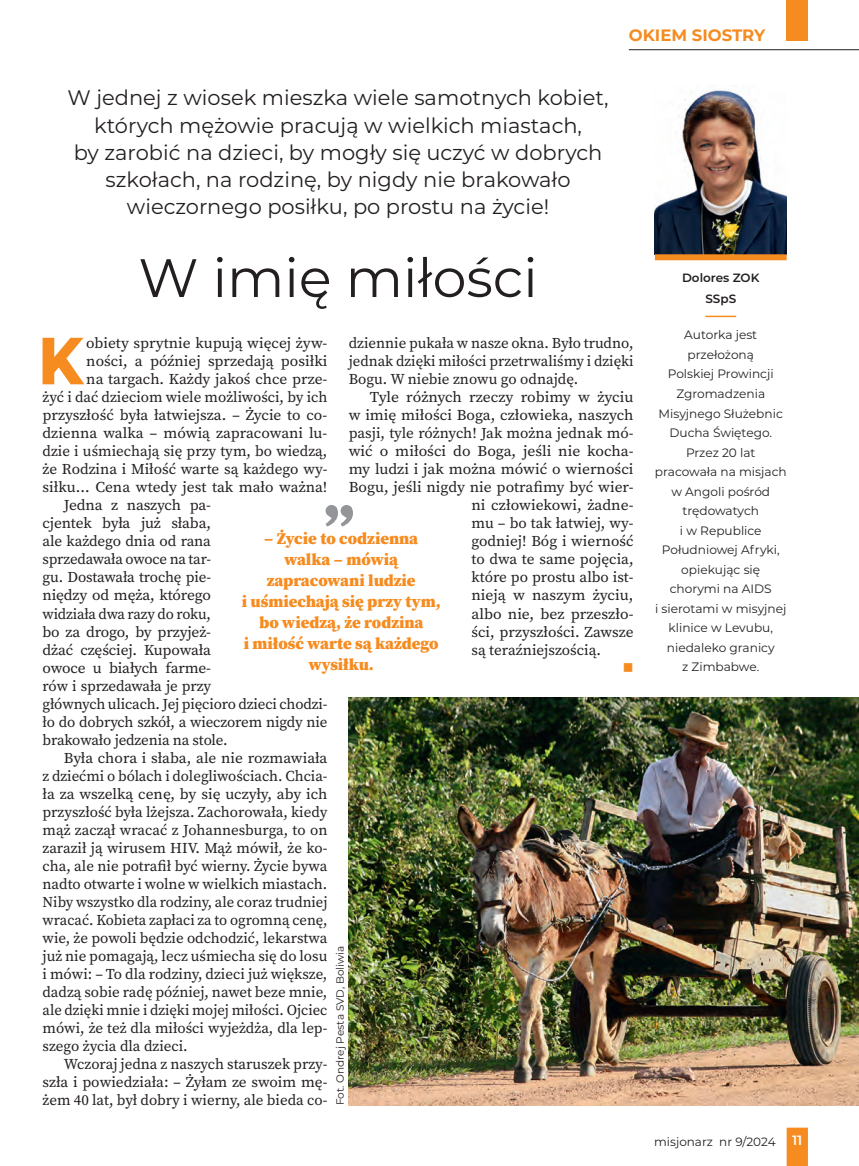
<style>
.page{position:relative;width:859px;height:1166px;background:#fff}
.page>*{position:absolute;margin:0;border:0;box-sizing:border-box;transform-origin:0 0}
.t1{font:900 68.85px "Source Serif Pro";color:#939598}
.t2{font:800 66.45px "Montserrat";color:#f68b1f;scale:.9 1}
.t3{font:54px "Montserrat";color:#231f20}
.t4{font:21px/27px "Montserrat";color:#231f20;text-align:center}
.t5{font:900 16.5px/21px "Source Serif Pro";color:#f68b1f;text-align:center}
.t6{font:700 16.5px "Montserrat";color:#f68b1f}
.t7{font:15px "Source Serif Pro";color:#231f20}
.t8{font:15px "Source Serif Pro";color:#231f20;scale:1.04 1}
.t9{font:15px "Wingdings";color:#f68b1f;scale:.96 1}
.t10{font:12.15px/19.5px "Montserrat";color:#231f20;text-align:center}
.t11{font:12px "Montserrat";color:#231f20}
.t12{font:600 12px/21.3px "Montserrat";color:#231f20;text-align:center}
.t13{font:10.5px "Montserrat";color:#231f20}
.s1{font-weight:600;font-size:13.5px;color:#fff}
</style>
<div class="page">
<svg style="left:787px;top:1127px;width:21px;height:38px"></svg>
<div style="left:787px;top:0;width:21px;height:40px;background:#f68b1f"></div>
<hr style="left:629px;top:49px;width:230px;height:1px;background:#231f20">
<img style="left:655px;top:85px;width:132px;height:169px">
<div style="left:655px;top:254px;width:132px;height:6px;background:#f68b1f"></div>
<hr style="left:705px;top:315px;width:31px;height:2px;background:#f68b1f">
<img style="left:349px;top:697px;width:510px;height:407px">
<p class="t6" style="left:629px;top:23px;width:138px">OKIEM SIOSTRY</p>
<p class="t4" style="left:68px;top:84px;width:543px">W jednej z wiosek mieszka wiele samotnych kobiet, których mężowie pracują w wielkich miastach,<br>by zarobić na dzieci, by mogły się uczyć w dobrych szkołach, na rodzinę, by nigdy nie brakowało wieczornego posiłku, po prostu na życie!</p>
<p class="t3" style="left:138px;top:241px;width:401px">W imię miłości</p>
<p class="t2" style="left:38px;top:312px;width:51px">K</p>
<p class="t7" style="left:86px;top:333px;width:243px">obiety sprytnie kupują więcej żyw-</p>
<p class="t7" style="left:349px;top:333px;width:286px">dziennie pukała w nasze okna. Było trudno,</p>
<p class="t7" style="left:349px;top:351px;width:286px">jednak dzięki miłości przetrwaliśmy i dzięki</p>
<p class="t7" style="left:349px;top:369px;width:231px">Bogu. W niebie znowu go odnajdę.</p>
<p class="t8" style="left:370px;top:387px;width:255px">Tyle różnych rzeczy robimy w życiu</p>
<p class="t8" style="left:349px;top:405px;width:275px">w imię miłości Boga, człowieka, naszych</p>
<p class="t7" style="left:349px;top:423px;width:286px">pasji, tyle różnych! Jak można jednak mó-</p>
<p class="t8" style="left:349px;top:441px;width:275px">wić o miłości do Boga, jeśli nie kocha-</p>
<p class="t8" style="left:349px;top:459px;width:275px">my ludzi i jak można mówić o wierności</p>
<p class="t8" style="left:349px;top:477px;width:275px">Bogu, jeśli nigdy nie potrafimy być wier-</p>
<p class="t8" style="left:471px;top:495px;width:157px">ni człowiekowi, żadne-</p>
<p class="t7" style="left:471px;top:513px;width:164px">mu – bo tak łatwiej, wy-</p>
<p class="t7" style="left:471px;top:531px;width:164px">godniej! Bóg i wierność</p>
<p class="t7" style="left:471px;top:549px;width:164px">to dwa te same pojęcia,</p>
<p class="t7" style="left:471px;top:567px;width:164px">które po prostu albo ist-</p>
<p class="t8" style="left:471px;top:585px;width:157px">nieją w naszym życiu,</p>
<p class="t8" style="left:471px;top:603px;width:157px">albo nie, bez przeszło-</p>
<p class="t7" style="left:471px;top:621px;width:164px">ści, przyszłości. Zawsze</p>
<p class="t7" style="left:471px;top:639px;width:131px">są teraźniejszością.</p>
<p class="t9" style="left:623px;top:659px;width:13px">■</p>
<p class="t7" style="left:86px;top:351px;width:243px">ności, a później sprzedają posiłki</p>
<p class="t7" style="left:86px;top:369px;width:243px">na targach. Każdy jakoś chce prze-</p>
<p class="t7" style="left:43px;top:387px;width:286px">żyć i dać dzieciom wiele możliwości, by ich</p>
<p class="t7" style="left:43px;top:405px;width:286px">przyszłość była łatwiejsza. – Życie to co-</p>
<p class="t7" style="left:43px;top:423px;width:286px">dzienna walka – mówią zapracowani lu-</p>
<p class="t7" style="left:43px;top:441px;width:286px">dzie i uśmiechają się przy tym, bo wiedzą,</p>
<p class="t7" style="left:43px;top:459px;width:286px">że Rodzina i Miłość warte są każdego wy-</p>
<p class="t7" style="left:43px;top:477px;width:286px">siłku… Cena wtedy jest tak mało ważna!</p>
<p class="t7" style="left:64px;top:495px;width:149px">Jedna z naszych pa-</p>
<p class="t7" style="left:43px;top:513px;width:170px">cjentek była już słaba,</p>
<p class="t7" style="left:43px;top:531px;width:170px">ale każdego dnia od rana</p>
<p class="t7" style="left:43px;top:549px;width:170px">sprzedawała owoce na tar-</p>
<p class="t7" style="left:43px;top:567px;width:170px">gu. Dostawała trochę pie-</p>
<p class="t7" style="left:43px;top:585px;width:170px">niędzy od męża, którego</p>
<p class="t7" style="left:43px;top:603px;width:170px">widziała dwa razy do roku,</p>
<p class="t7" style="left:43px;top:621px;width:170px">bo za drogo, by przyjeż-</p>
<p class="t7" style="left:43px;top:639px;width:170px">dżać częściej. Kupowała</p>
<p class="t7" style="left:43px;top:657px;width:170px">owoce u białych farme-</p>
<p class="t7" style="left:43px;top:675px;width:170px">rów i sprzedawała je przy</p>
<p class="t7" style="left:43px;top:693px;width:286px">głównych ulicach. Jej pięcioro dzieci chodzi-</p>
<p class="t7" style="left:43px;top:711px;width:286px">ło do dobrych szkół, a wieczorem nigdy nie</p>
<p class="t7" style="left:43px;top:729px;width:186px">brakowało jedzenia na stole.</p>
<p class="t7" style="left:64px;top:747px;width:265px">Była chora i słaba, ale nie rozmawiała</p>
<p class="t7" style="left:43px;top:765px;width:286px">z dziećmi o bólach i dolegliwościach. Chcia-</p>
<p class="t7" style="left:43px;top:783px;width:286px">ła za wszelką cenę, by się uczyły, aby ich</p>
<p class="t7" style="left:43px;top:801px;width:286px">przyszłość była lżejsza. Zachorowała, kiedy</p>
<p class="t7" style="left:43px;top:819px;width:286px">mąż zaczął wracać z Johannesburga, to on</p>
<p class="t7" style="left:43px;top:837px;width:286px">zaraził ją wirusem HIV. Mąż mówił, że ko-</p>
<p class="t7" style="left:43px;top:855px;width:286px">cha, ale nie potrafił być wierny. Życie bywa</p>
<p class="t7" style="left:43px;top:873px;width:286px">nadto otwarte i wolne w wielkich miastach.</p>
<p class="t7" style="left:43px;top:891px;width:286px">Niby wszystko dla rodziny, ale coraz trudniej</p>
<p class="t7" style="left:43px;top:909px;width:286px">wracać. Kobieta zapłaci za to ogromną cenę,</p>
<p class="t7" style="left:43px;top:927px;width:286px">wie, że powoli będzie odchodzić, lekarstwa</p>
<p class="t7" style="left:43px;top:945px;width:286px">już nie pomagają, lecz uśmiecha się do losu</p>
<p class="t7" style="left:43px;top:963px;width:286px">i mówi: – To dla rodziny, dzieci już większe,</p>
<p class="t7" style="left:43px;top:981px;width:286px">dadzą sobie radę później, nawet beze mnie,</p>
<p class="t7" style="left:43px;top:999px;width:286px">ale dzięki mnie i dzięki mojej miłości. Ojciec</p>
<p class="t7" style="left:43px;top:1017px;width:286px">mówi, że też dla miłości wyjeżdża, dla lep-</p>
<p class="t7" style="left:43px;top:1035px;width:147px">szego życia dla dzieci.</p>
<p class="t7" style="left:64px;top:1053px;width:265px">Wczoraj jedna z naszych staruszek przy-</p>
<p class="t7" style="left:43px;top:1071px;width:286px">szła i powiedziała: – Żyłam ze swoim mę-</p>
<p class="t7" style="left:43px;top:1089px;width:286px">żem 40 lat, był dobry i wierny, ale bieda co-</p>
<p class="t1" style="left:324px;top:444px;width:32px">„</p>
<p class="t5" style="left:242px;top:528px;width:200px">– Życie to codzienna walka – mówią zapracowani ludzie<br>i uśmiechają się przy tym, bo wiedzą, że rodzina<br>i miłość warte są każdego wysiłku.</p>
<p class="t13" style="left:333px;top:1104px;width:161px;rotate:-90deg">Fot. Ondrej Pesta SVD, Boliwia</p>
<p class="t12" style="left:682px;top:266px;width:79px">Dolores Zok<br>SSpS</p>
<p class="t10" style="left:655px;top:325px;width:133px">Autorka jest przełożoną<br>Polskiej Prowincji<br>Zgromadzenia<br>Misyjnego Służebnic<br>Ducha Świętego.<br>Przez 20 lat pracowała na misjach w Angoli pośród trędowatych<br>i w Republice<br>Południowej Afryki, opiekując się chorymi na AIDS<br>i sierotami w misyjnej klinice w Levubu, niedaleko granicy<br>z Zimbabwe.</p>
<p class="t11" style="left:654px;top:1133px;width:150px">misjonarz nr 9/2024 <span class="s1">11</span></p>
</div>
